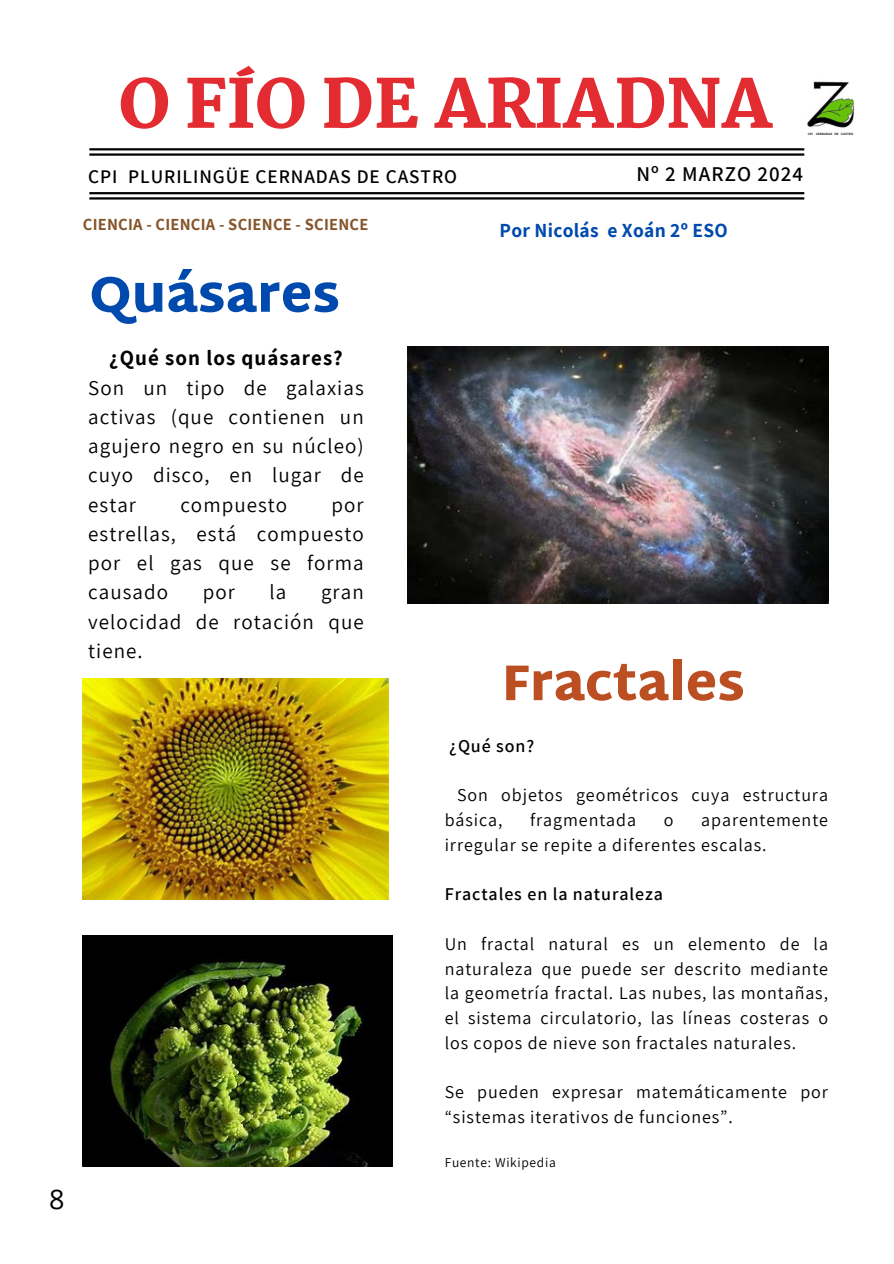
<style>
.page{position:relative;width:894px;height:1264px;background:#fff}
.page>*{position:absolute;margin:0;border:0;box-sizing:border-box;transform-origin:0 0}
.t1{font:800 66px "Martel";color:#e32c32}
.t2{font:900 50.85px "Martel Sans";color:#bc4f22}
.t3{font:900 50.85px "Martel Sans";color:#004aad}
.t4{font:27px "Open Sans";color:#000}
.t5{font:21px/29.2px "Assistant";letter-spacing:.05em;color:#000;text-align:justify}
.t6{font:600 21px "Assistant";letter-spacing:.05em;color:#000}
.t7{font:700 19.5px "Assistant";letter-spacing:.015em;color:#004aad}
.t8{font:600 19.2px "Assistant";letter-spacing:.05em;color:#000}
.t9{font:18px/24.8px "Assistant";letter-spacing:.05em;color:#000}
.t10{font:600 18px "Assistant";letter-spacing:.05em;color:#000}
.t11{font:700 16.5px "Assistant";letter-spacing:.015em;color:#85562b}
.t12{font:13.5px "Assistant";letter-spacing:.05em;color:#000}
.s1{font-weight:700}
</style>
<div class="page">
<img style="left:807px;top:81px;width:48px;height:54px">
<hr style="left:89px;top:197px;width:715px;height:2px;background:#000">
<hr style="left:89px;top:153px;width:715px;height:3px;background:#000">
<hr style="left:89px;top:192px;width:715px;height:2px;background:#000">
<hr style="left:89px;top:148px;width:715px;height:2px;background:#000">
<img style="left:408px;top:346px;width:420px;height:258px">
<img style="left:83px;top:678px;width:305px;height:221px">
<img style="left:83px;top:935px;width:309px;height:231px">
<p class="t4" style="left:49px;top:1179px;width:17px">8</p>
<h2 class="t1" style="left:118px;top:66px;width:655px">O FÍO DE ARIADNA</h2>
<h5 class="t8" style="left:88px;top:164px;width:370px">CPI PLURILINGÜE CERNADAS DE CASTRO</h5>
<p class="t6" style="left:636px;top:159px;width:168px">Nº 2 MARZO 2024</p>
<h6 class="t11" style="left:83px;top:213px;width:287px">CIENCIA - CIENCIA - SCIENCE - SCIENCE</h6>
<h4 class="t3" style="left:89px;top:264px;width:252px">Quásares</h4>
<p class="t5" style="left:88px;top:343px;width:277px;text-align:left;text-indent:21px"><span class="s1">¿Qué son los quásares?<br></span>Son un tipo de galaxias activas (que contienen un agujero negro en su núcleo) cuyo disco, en lugar de estar</p>
<p class="t5" style="left:180px;top:489px;width:108px">compuesto</p>
<p class="t5" style="left:88px;top:489px;width:277px;text-indent:243px">por estrellas, está compuesto por el gas que se forma causado</p>
<p class="t5" style="left:203px;top:577px;width:34px">por</p>
<p class="t5" style="left:269px;top:577px;width:18px">la</p>
<p class="t5" style="left:88px;top:577px;width:277px;text-indent:233px">gran velocidad de rotación que tiene.</p>
<p class="t7" style="left:499px;top:217px;width:230px">Por Nicolás e Xoán 2º ESO</p>
<p class="t2" style="left:501px;top:653px;width:245px">Fractales</p>
<h2 class="t10" style="left:449px;top:733px;width:86px">¿Qué son?</h2>
<p class="t9" style="left:444px;top:782px;width:384px;text-indent:12px">Son objetos geométricos cuya estructura básica,</p>
<p class="t9" style="left:530px;top:807px;width:107px">fragmentada</p>
<p class="t9" style="left:663px;top:807px;width:11px">o</p>
<p class="t9" style="left:444px;top:807px;width:385px;text-indent:256px">aparentemente irregular se repite a diferentes escalas.</p>
<p class="t10" style="left:444px;top:882px;width:220px">Fractales en la naturaleza</p>
<p class="t9" style="left:444px;top:930px;width:385px;text-align:justify">Un fractal natural es un elemento de la naturaleza que puede ser descrito mediante la geometría fractal. Las nubes, las montañas, el sistema circulatorio, las líneas costeras o los copos de nieve son fractales naturales.</p>
<p class="t9" style="left:444px;top:1079px;width:385px">Se pueden expresar matemáticamente por “sistemas iterativos de funciones”.</p>
<p class="t12" style="left:444px;top:1153px;width:112px">Fuente: Wikipedia</p>
</div>
